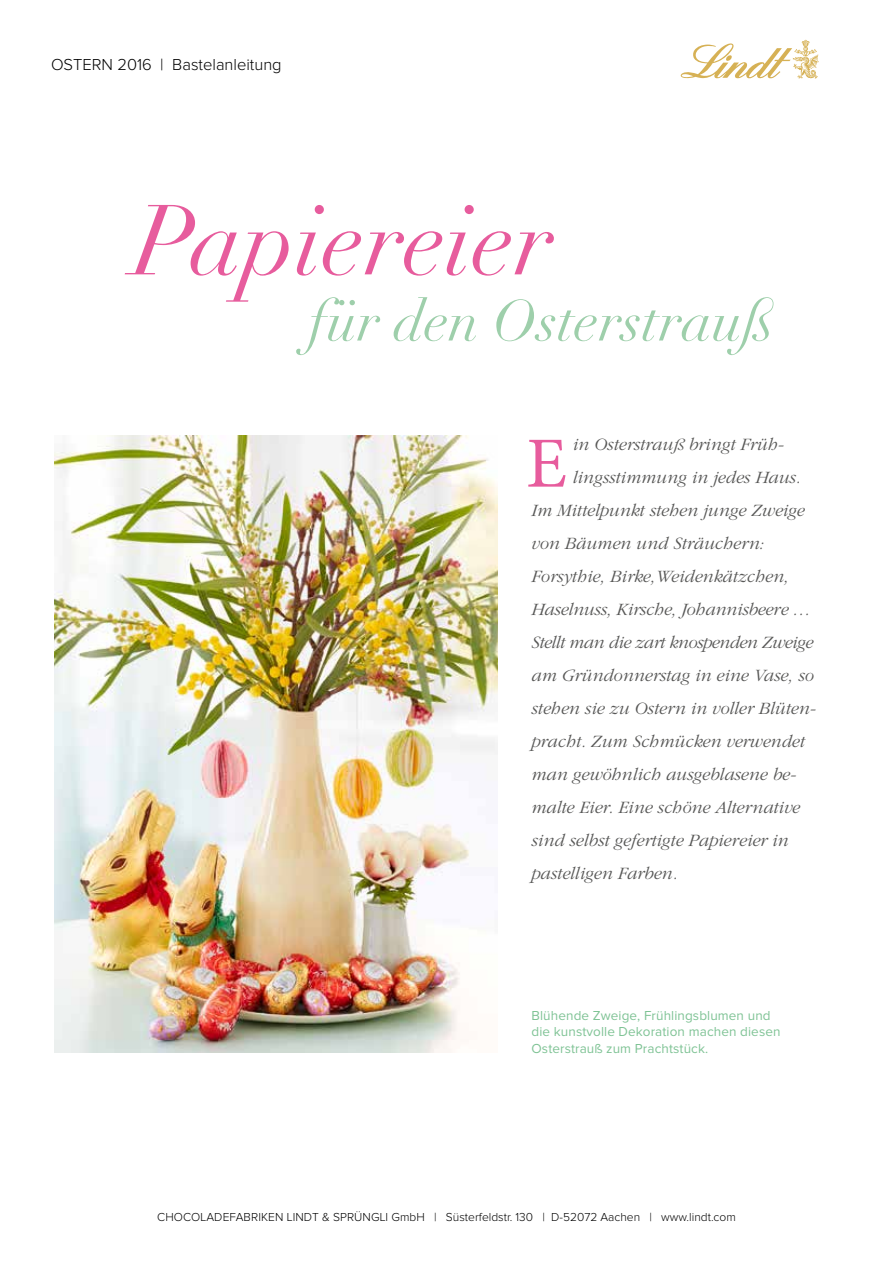
<style>
.page{position:relative;width:893px;height:1263px;background:#fff}
.page>*{position:absolute;margin:0;border:0;box-sizing:border-box;transform-origin:0 0}
.t1{font:italic 97.5px "Didot LH";color:#e75c9d}
.t2{font:72px "Minion Pro";color:#e75c9d}
.t3{font:italic 57px "Didot LH";color:#9ecfab}
.t4{font:italic 300 18px "Garamond LT";color:#575756}
.t5{font:italic 300 18px "Garamond LT";letter-spacing:-.025em;color:#575756}
.t6{font:300 16.5px "Proxima Nova";color:#000}
.t7{font:13.5px/16.5px "Proxima Nova";letter-spacing:.01em;color:#7fc395}
.t8{font:300 12px "Proxima Nova";color:#000}
</style>
<div class="page">
<svg style="left:681px;top:40px;width:138px;height:39px"></svg>
<img style="left:54px;top:436px;width:443px;height:616px">
<p class="t6" style="left:51px;top:57px;width:232px">OSTERN 2016 | Bastelanleitung</p>
<h1 class="t1" style="left:133px;top:182px;width:422px">Papiereier</h1>
<h3 class="t3" style="left:308px;top:287px;width:467px">für den Osterstrauß</h3>
<p class="t4" style="left:573px;top:435px;width:213px">in Osterstrauß bringt Früh-</p>
<p class="t4" style="left:573px;top:468px;width:230px">lingsstimmung in jedes Haus.</p>
<p class="t4" style="left:532px;top:501px;width:275px">Im Mittelpunkt stehen junge Zweige</p>
<p class="t4" style="left:532px;top:534px;width:235px">von Bäumen und Sträuchern:</p>
<p class="t4" style="left:532px;top:567px;width:259px">Forsythie, Birke,Weidenkätzchen,</p>
<p class="t4" style="left:532px;top:600px;width:281px">Haselnuss, Kirsche, Johannisbeere …</p>
<p class="t5" style="left:532px;top:633px;width:283px">Stellt man die zart knospenden Zweige</p>
<p class="t4" style="left:532px;top:666px;width:284px">am Gründonnerstag in eine Vase, so</p>
<p class="t4" style="left:532px;top:699px;width:286px">stehen sie zu Ostern in voller Blüten-</p>
<p class="t4" style="left:532px;top:732px;width:275px">pracht. Zum Schmücken verwendet</p>
<p class="t4" style="left:532px;top:765px;width:266px">man gewöhnlich ausgeblasene be-</p>
<p class="t4" style="left:532px;top:798px;width:270px">malte Eier. Eine schöne Alternative</p>
<p class="t4" style="left:532px;top:831px;width:259px">sind selbst gefertigte Papiereier in</p>
<p class="t4" style="left:532px;top:864px;width:148px">pastelligen Farben.</p>
<h2 class="t2" style="left:526px;top:415px;width:42px">E</h2>
<p class="t7" style="left:531px;top:1007px;width:250px">Blühende Zweige, Frühlingsblumen und die kunstvolle Dekoration machen diesen<br>Osterstrauß zum Prachtstück.</p>
<p class="t8" style="left:157px;top:1212px;width:580px">CHOCOLADEFABRIKEN LINDT &amp; SPRÜNGLI GmbH | Süsterfeldstr. 130 | D-52072 Aachen | www.lindt.com</p>
</div>
